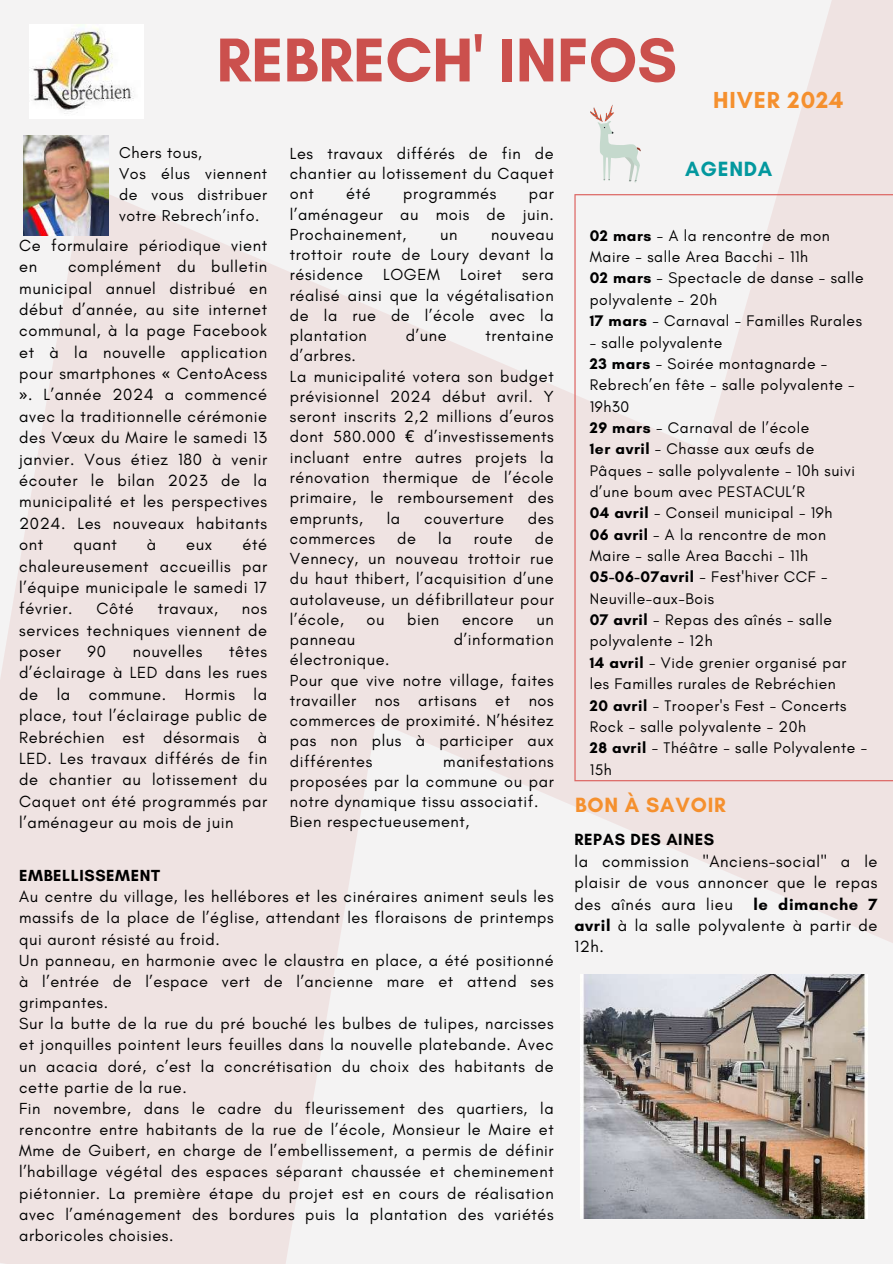
<style>
.page{position:relative;width:893px;height:1264px;background:#fff}
.page>*{position:absolute;margin:0;border:0;box-sizing:border-box;transform-origin:0 0}
.t1{font:700 63px "Glacial Indifference";color:#cb504d}
.t2{font:700 23.55px "Glacial Indifference";letter-spacing:.035em;color:#f5902e}
.t3{font:700 21px "Glacial Indifference";letter-spacing:.035em;color:#f5902e}
.t4{font:700 21px "Glacial Indifference";letter-spacing:.035em;color:#03989e}
.t5{font:16.5px/21.3px "Glacial Indifference";letter-spacing:.035em;color:#000;text-align:justify}
.t6{font:700 16.5px "Glacial Indifference";letter-spacing:.035em;color:#000}
.t7{font:16.35px/20.2px "Glacial Indifference";letter-spacing:.035em;color:#000;text-align:justify}
.t8{font:700 16.35px "Glacial Indifference";letter-spacing:.035em;color:#000}
.t9{font:16.05px/20.9px "Glacial Indifference";letter-spacing:.035em;color:#000}
.t10{font:15.6px/21.3px "Glacial Indifference";letter-spacing:.035em;color:#000}
.s1{font-family:"Noto Sans"}
.s2{font-weight:700}
</style>
<div class="page">
<div style="left:0;top:0;width:892px;height:1263px;background:linear-gradient(to right,#f0e6e6,#f2efef)"></div>
<svg style="left:574px;top:194px;width:318px;height:587px;fill:#efe3e2"></svg>
<img style="left:29px;top:24px;width:115px;height:95px">
<svg style="left:590px;top:105px;width:50px;height:77px"></svg>
<img style="left:23px;top:135px;width:86px;height:101px">
<img style="left:580px;top:974px;width:287px;height:244px">
<h1 class="t1" style="left:216px;top:22px;width:462px">REBRECH' INFOS</h1>
<h2 class="t2" style="left:713px;top:85px;width:132px">HIVER 2024</h2>
<p class="t9" style="left:119px;top:142px;width:149px">Chers tous,<br>Vos élus viennent de vous distribuer votre Rebrech’info.</p>
<p class="t5" style="left:19px;top:234px;width:249px">Ce formulaire périodique vient en</p>
<p class="t5" style="left:19px;top:256px;width:249px;text-indent:49px">complément du bulletin municipal annuel distribué en début d’année, au site internet communal, à la page Facebook et à la nouvelle application pour smartphones <span class="s1">«</span> CentoAcess <span class="s1">»</span>. L’année 2024 a commencé avec la traditionnelle cérémonie des Vœux du Maire le samedi 13 janvier. Vous étiez 180 à venir écouter le bilan 2023 de la municipalité et les perspectives 2024. Les nouveaux habitants ont</p>
<p class="t5" style="left:19px;top:533px;width:249px;text-indent:223px">été chaleureusement accueillis par l’équipe municipale le samedi 17 février.</p>
<p class="t5" style="left:73px;top:533px;width:45px">quant</p>
<p class="t5" style="left:147px;top:533px;width:11px">à</p>
<p class="t5" style="left:186px;top:533px;width:27px">eux</p>
<p class="t5" style="left:96px;top:598px;width:39px">Côté</p>
<p class="t5" style="left:158px;top:598px;width:62px">travaux,</p>
<p class="t5" style="left:19px;top:598px;width:249px;text-indent:223px">nos services techniques viennent de poser</p>
<p class="t5" style="left:88px;top:640px;width:20px">90</p>
<p class="t5" style="left:133px;top:640px;width:71px">nouvelles</p>
<p class="t5" style="left:19px;top:640px;width:249px;text-indent:210px">têtes d’éclairage à LED dans les rues de la commune. Hormis la place, tout l’éclairage public de Rebréchien est désormais à LED. Les travaux différés de fin de chantier au lotissement du Caquet ont été programmés par l’aménageur au mois de juin</p>
<p class="t7" style="left:290px;top:143px;width:265px">Les travaux différés de fin de chantier au lotissement du Caquet ont</p>
<p class="t7" style="left:346px;top:183px;width:26px">été</p>
<p class="t7" style="left:403px;top:183px;width:95px">programmés</p>
<p class="t7" style="left:290px;top:183px;width:265px;text-indent:239px">par l’aménageur au mois de juin.<br>Prochainement,</p>
<p class="t7" style="left:290px;top:224px;width:265px;text-indent:201px">nouveau trottoir route de Loury devant la résidence LOGEM Loiret sera réalisé ainsi que la végétalisation de la rue de l’école avec la plantation</p>
<p class="t7" style="left:440px;top:224px;width:19px">un</p>
<p class="t7" style="left:406px;top:325px;width:42px">d’une</p>
<p class="t7" style="left:485px;top:325px;width:70px">trentaine</p>
<p class="t7" style="left:290px;top:345px;width:265px;text-align:left">d’arbres.<br>La municipalité votera son budget prévisionnel 2024 début avril. Y seront inscrits 2,2 millions d’euros dont 580.000 <span class="s1">€</span> d’investissements incluant entre autres projets la rénovation thermique de l’école primaire, le remboursement des emprunts,</p>
<p class="t7" style="left:386px;top:507px;width:15px">la</p>
<p class="t7" style="left:424px;top:507px;width:81px">couverture</p>
<p class="t7" style="left:527px;top:507px;width:27px">des</p>
<p class="t7" style="left:290px;top:528px;width:265px;text-indent:245px">de Vennecy, un nouveau trottoir rue du haut thibert, l’acquisition d’une autolaveuse, un défibrillateur pour l’école,</p>
<p class="t7" style="left:290px;top:528px;width:87px">commerces</p>
<p class="t7" style="left:397px;top:528px;width:20px">de</p>
<p class="t7" style="left:438px;top:528px;width:15px">la</p>
<p class="t7" style="left:473px;top:528px;width:41px">route</p>
<p class="t7" style="left:366px;top:609px;width:19px">ou</p>
<p class="t7" style="left:407px;top:609px;width:34px">bien</p>
<p class="t7" style="left:462px;top:609px;width:53px">encore</p>
<p class="t7" style="left:536px;top:609px;width:19px">un</p>
<p class="t7" style="left:290px;top:629px;width:67px">panneau</p>
<p class="t7" style="left:454px;top:629px;width:101px">d’information</p>
<p class="t7" style="left:290px;top:649px;width:265px;text-align:left">électronique.<br>Pour que vive notre village, faites travailler nos artisans et nos commerces de proximité. N’hésitez pas non plus à participer aux différentes</p>
<p class="t7" style="left:290px;top:750px;width:265px;text-align:left;text-indent:153px">manifestations proposées par la commune ou par notre dynamique tissu associatif.<br>Bien respectueusement,</p>
<p class="t8" style="left:19px;top:865px;width:142px">EMBELLISSEMENT</p>
<p class="t7" style="left:19px;top:885px;width:536px;line-height:21.1px;text-align:left">Au centre du village, les hellébores et les cinéraires animent seuls les massifs de la place de l’église, attendant les floraisons de printemps qui auront résisté au froid.<br>Un panneau, en harmonie avec le claustra en place, a été positionné à l’entrée de l’espace vert de l’ancienne mare et attend ses grimpantes.<br>Sur la butte de la rue du pré bouché les bulbes de tulipes, narcisses et jonquilles pointent leurs feuilles dans la nouvelle platebande. Avec un acacia doré, c’est la concrétisation du choix des habitants de cette partie de la rue.<br>Fin novembre, dans le cadre du fleurissement des quartiers, la rencontre entre habitants de la rue de l’école, Monsieur le Maire et Mme de Guibert, en charge de l’embellissement, a permis de définir l’habillage végétal des espaces séparant chaussée et cheminement piétonnier. La première étape du projet est en cours de réalisation avec l’aménagement des bordures puis la plantation des variétés arboricoles choisies.</p>
<p class="t4" style="left:685px;top:156px;width:89px">AGENDA</p>
<p class="t10" style="left:589px;top:225px;width:275px"><span class="s2">02 mars</span> - A la rencontre de mon<br>Maire - salle Area Bacchi - 11h<br><span class="s2">02 mars</span> - Spectacle de danse - salle polyvalente - 20h<br><span class="s2">17 mars</span> - Carnaval - Familles Rurales</p>
<p class="t10" style="left:589px;top:331px;width:279px">- salle polyvalente<br><span class="s2">23 mars</span> - Soirée montagnarde -<br>Rebrech’en fête - salle polyvalente -<br>19h30<br><span class="s2">29 mars</span> - Carnaval de l’école<br><span class="s2">1er avril</span> - Chasse aux œufs de<br>Pâques - salle polyvalente - 10h suivi d’une boum avec PESTACUL’R<br><span class="s2">04 avril</span> - Conseil municipal - 19h<br><span class="s2">06 avril</span> - A la rencontre de mon<br>Maire - salle Area Bacchi - 11h<br><span class="s2">05-06-07avril</span> - Fest'hiver CCF -<br>Neuville-aux-Bois<br><span class="s2">07 avril</span> - Repas des aînés - salle polyvalente - 12h<br><span class="s2">14 avril</span> - Vide grenier organisé par les Familles rurales de Rebréchien<br><span class="s2">20 avril</span> - Trooper's Fest - Concerts<br>Rock - salle polyvalente - 20h<br><span class="s2">28 avril</span> - Théâtre - salle Polyvalente -<br>15h</p>
<p class="t3" style="left:575px;top:792px;width:152px">BON À SAVOIR</p>
<p class="t6" style="left:574px;top:829px;width:141px">REPAS DES AINES</p>
<p class="t5" style="left:574px;top:850px;width:304px">la commission "Anciens-social" a le plaisir de vous annoncer que le repas des aînés aura lieu <span class="s2">le dimanche 7 avril</span> à la salle polyvalente à partir de 12h.</p>
</div>
